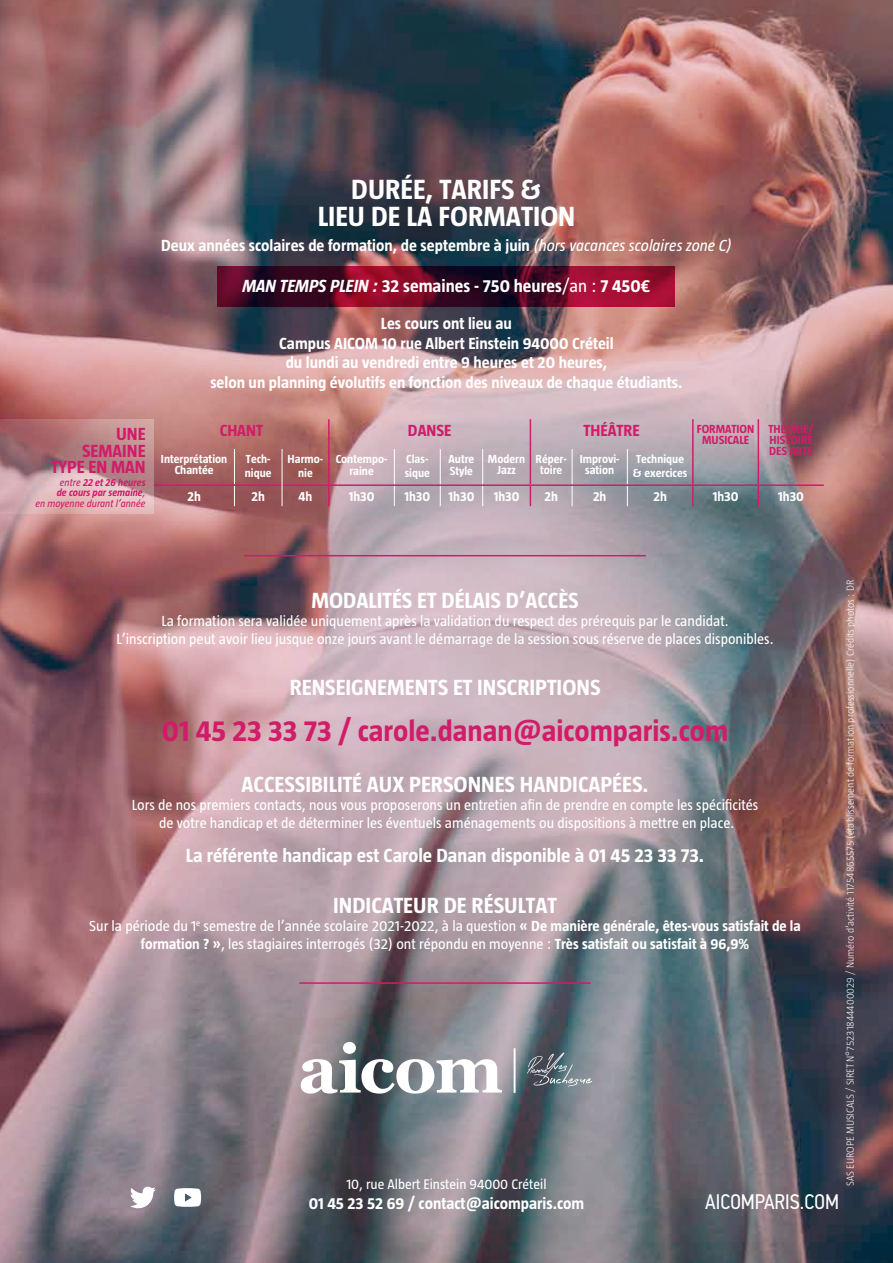
<style>
.page{position:relative;width:893px;height:1263px;background:#fff}
.page>*{position:absolute;margin:0;border:0;box-sizing:border-box;transform-origin:0 0}
.t1{font:700 30px "Taz";color:#d11c69}
.t2{font:700 28.5px/27px "Taz";color:#fff;text-align:center}
.t3{font:700 22.5px "Taz";color:#fff}
.t4{font:21.15px "PFDIN Text Cond Pro";color:#fff}
.t5{font:700 19.5px "Taz";color:#fff}
.t6{font:700 18px "Taz";color:#fff}
.t7{font:700 18px/16.5px "Taz";color:#d11c69;text-align:right}
.t8{font:700 16.5px/19.5px "Taz";color:#fff;text-align:center}
.t9{font:700 16.5px "Taz";color:#d11c69}
.t10{font:15px/18px "Taz";color:#fff;text-align:center}
.t11{font:14.25px "Taz";color:#fff}
.t12{font:700 13.5px "Taz";color:#fff}
.t13{font:700 12px/10.9px "Taz";color:#fff;text-align:center}
.t14{font:700 12px/10.9px "Taz";color:#d11c69;text-align:center}
.t15{font:300 10.5px "Taz";color:#fff}
.t16{font:italic 700 10.5px/10.5px "Taz";color:#d11c69;text-align:right}
.s1{font-weight:400}
.s2{font-weight:400;font-style:italic}
.s3{font-style:italic}
.s4{font-weight:700}
</style>
<div class="page">
<img style="left:0;top:0;width:893px;height:1263px">
<svg style="left:301px;top:1042px;width:201px;height:51px"></svg>
<hr style="left:514px;top:1048px;width:1px;height:45px;background:#fff">
<svg style="left:527px;top:1052px;width:65px;height:34px;background:#717d85"></svg>
<svg style="left:174px;top:1188px;width:27px;height:19px"></svg>
<svg style="left:130px;top:1185px;width:26px;height:24px"></svg>
<svg style="left:218px;top:266px;width:457px;height:40px;background:#600926"></svg>
<hr style="left:244px;top:555px;width:402px;height:1px;background:#d11c69">
<hr style="left:299px;top:982px;width:292px;height:2px;background:#d11c69">
<svg style="left:0;top:419px;width:154px;height:95px;background:#c19396"></svg>
<hr style="left:234px;top:449px;width:1px;height:35px;background:#fff">
<hr style="left:394px;top:449px;width:1px;height:35px;background:#fff">
<hr style="left:440px;top:449px;width:1px;height:35px;background:#fff">
<hr style="left:482px;top:449px;width:1px;height:35px;background:#fff">
<hr style="left:572px;top:449px;width:1px;height:35px;background:#fff">
<hr style="left:627px;top:449px;width:1px;height:35px;background:#fff">
<svg style="left:234px;top:486px;width:1px;height:20px"></svg>
<svg style="left:394px;top:486px;width:1px;height:20px"></svg>
<svg style="left:440px;top:486px;width:1px;height:20px"></svg>
<svg style="left:482px;top:486px;width:1px;height:20px"></svg>
<svg style="left:572px;top:486px;width:1px;height:20px"></svg>
<svg style="left:627px;top:486px;width:1px;height:20px"></svg>
<hr style="left:530px;top:449px;width:1px;height:35px;background:#d11c69">
<svg style="left:530px;top:486px;width:1px;height:20px"></svg>
<svg style="left:758px;top:486px;width:1px;height:20px"></svg>
<hr style="left:328px;top:486px;width:2px;height:20px;background:#d11c69">
<hr style="left:154px;top:484px;width:80px;height:2px;background:#d11c69">
<hr style="left:234px;top:484px;width:48px;height:2px;background:#d11c69">
<hr style="left:282px;top:484px;width:47px;height:2px;background:#d11c69">
<hr style="left:329px;top:484px;width:65px;height:2px;background:#d11c69">
<hr style="left:394px;top:484px;width:46px;height:2px;background:#d11c69">
<hr style="left:440px;top:484px;width:43px;height:2px;background:#d11c69">
<hr style="left:483px;top:484px;width:47px;height:2px;background:#d11c69">
<hr style="left:530px;top:484px;width:42px;height:2px;background:#d11c69">
<hr style="left:572px;top:484px;width:55px;height:2px;background:#d11c69">
<hr style="left:627px;top:484px;width:66px;height:2px;background:#d11c69">
<hr style="left:693px;top:484px;width:65px;height:2px;background:#d11c69">
<hr style="left:758px;top:484px;width:66px;height:2px;background:#d11c69">
<hr style="left:282px;top:449px;width:1px;height:36px;background:#fff">
<svg style="left:282px;top:485px;width:1px;height:21px"></svg>
<hr style="left:328px;top:449px;width:2px;height:35px;background:#d11c69">
<hr style="left:328px;top:419px;width:2px;height:30px;background:#d11c69">
<hr style="left:530px;top:419px;width:1px;height:30px;background:#d11c69">
<hr style="left:692px;top:449px;width:2px;height:35px;background:#d11c69">
<hr style="left:692px;top:486px;width:2px;height:20px;background:#d11c69">
<hr style="left:692px;top:419px;width:2px;height:30px;background:#d11c69">
<hr style="left:758px;top:419px;width:1px;height:30px;background:#d11c69">
<hr style="left:758px;top:449px;width:1px;height:35px;background:#d11c69">
<p class="t7" style="left:51px;top:426px;width:96px">UNE<br>SEMAINE<br>TYPE EN MAN</p>
<p class="t16" style="left:35px;top:477px;width:112px"><span class="s1">entre</span> 22 et 26 heures<br>de cours par semaine<span class="s1">,<br>en moyenne durant l’année</span></p>
<h2 class="t2" style="left:318px;top:176px;width:259px">DURÉE, TARIFS &amp;<br>LIEU DE LA FORMATION</h2>
<p class="t8" style="left:161px;top:236px;width:572px">Deux années scolaires de formation, de septembre à juin <span class="s2">(hors vacances scolaires zone C)</span></p>
<p class="t6" style="left:242px;top:276px;width:410px"><span class="s3">MAN TEMPS PLEIN :</span> 32 semaines - 750 heures<span class="s1">/an :</span> 7 450€</p>
<p class="t8" style="left:210px;top:314px;width:474px">Les cours ont lieu au<br>Campus AICOM 10 rue Albert Einstein 94000 Créteil<br>du lundi au vendredi entre 9 heures et 20 heures,<br>selon un planning évolutifs en fonction des niveaux de chaque étudiants.</p>
<p class="t9" style="left:220px;top:422px;width:45px">CHANT</p>
<p class="t9" style="left:408px;top:422px;width:45px">DANSE</p>
<p class="t9" style="left:584px;top:422px;width:58px">THÉÂTRE</p>
<p class="t14" style="left:697px;top:423px;width:59px">FORMATION<br>MUSICALE</p>
<p class="t14" style="left:768px;top:423px;width:47px;text-align:justify">THÉORIE/ HISTOIRE DES ARTS</p>
<p class="t13" style="left:161px;top:453px;width:68px">Interprétation<br>Chantée</p>
<p class="t13" style="left:245px;top:452px;width:28px;line-height:14.4px;text-align:left">Tech&shy;nique</p>
<p class="t13" style="left:288px;top:452px;width:37px;line-height:14.4px">Harmo&shy;nie</p>
<p class="t13" style="left:336px;top:453px;width:53px;line-height:12px">Contempo&shy;raine</p>
<p class="t13" style="left:405px;top:452px;width:27px;line-height:14.4px;text-align:left">Clas&shy;sique</p>
<p class="t13" style="left:449px;top:453px;width:27px;line-height:12px;text-align:left">Autre<br>Style</p>
<p class="t13" style="left:488px;top:453px;width:39px">Modern<br>Jazz</p>
<p class="t13" style="left:536px;top:453px;width:33px">Réper&shy;toire</p>
<p class="t13" style="left:580px;top:453px;width:41px">Improvi&shy;sation</p>
<p class="t13" style="left:633px;top:452px;width:56px;line-height:14.4px;text-align:left">Technique &amp; exercices</p>
<p class="t12" style="left:187px;top:489px;width:15px">2h</p>
<p class="t12" style="left:252px;top:489px;width:15px">2h</p>
<p class="t12" style="left:299px;top:489px;width:15px">4h</p>
<p class="t12" style="left:349px;top:489px;width:27px">1h30</p>
<p class="t12" style="left:404px;top:489px;width:27px">1h30</p>
<p class="t12" style="left:449px;top:489px;width:27px">1h30</p>
<p class="t12" style="left:494px;top:489px;width:27px">1h30</p>
<p class="t12" style="left:545px;top:489px;width:15px">2h</p>
<p class="t12" style="left:593px;top:489px;width:15px">2h</p>
<p class="t12" style="left:653px;top:489px;width:15px">2h</p>
<p class="t12" style="left:713px;top:489px;width:27px">1h30</p>
<p class="t12" style="left:778px;top:489px;width:27px">1h30</p>
<p class="t15" style="left:844px;top:1186px;width:607px;rotate:-90deg">SAS EUROPE MUSICALS / SIRET N°75231844400029 / Numéro d’activité 11754865575 (établissement de formation professionnelle) Crédits photos : DR</p>
<h3 class="t3" style="left:311px;top:588px;width:269px">MODALITÉS ET DÉLAIS D’ACCÈS</h3>
<p class="t10" style="left:116px;top:612px;width:659px">La formation sera validée uniquement après la validation du respect des prérequis par le candidat.<br>L’inscription peut avoir lieu jusque onze jours avant le démarrage de la session sous réserve de places disponibles.</p>
<h3 class="t3" style="left:290px;top:674px;width:312px">RENSEIGNEMENTS ET INSCRIPTIONS</h3>
<h1 class="t1" style="left:162px;top:714px;width:568px">01 45 23 33 73 / carole.danan@aicomparis.com</h1>
<h3 class="t3" style="left:242px;top:771px;width:408px">ACCESSIBILITÉ AUX PERSONNES HANDICAPÉES.</h3>
<p class="t10" style="left:132px;top:795px;width:628px">Lors de nos premiers contacts, nous vous proposerons un entretien afin de prendre en compte les spécificités de votre handicap et de déterminer les éventuels aménagements ou dispositions à mettre en place.</p>
<h3 class="t5" style="left:186px;top:844px;width:520px">La référente handicap est Carole Danan disponible à 01 45 23 33 73.</h3>
<h3 class="t3" style="left:333px;top:892px;width:225px">INDICATEUR DE RÉSULTAT</h3>
<p class="t10" style="left:89px;top:916px;width:713px">Sur la période du 1<sup>e</sup> semestre de l’année scolaire 2021-2022, à la question <span class="s4">« De manière générale, êtes-vous satisfait de la formation ? »</span>, les stagiaires interrogés (32) ont répondu en moyenne : <span class="s4">Très satisfait ou satisfait à 96,9%</span></p>
<p class="t11" style="left:346px;top:1176px;width:202px">10, rue Albert Einstein 94000 Créteil</p>
<p class="t8" style="left:309px;top:1193px;width:277px">01 45 23 52 69 / contact@aicomparis.com</p>
<h3 class="t4" style="left:705px;top:1189px;width:135px">AICOMPARIS.COM</h3>
</div>
